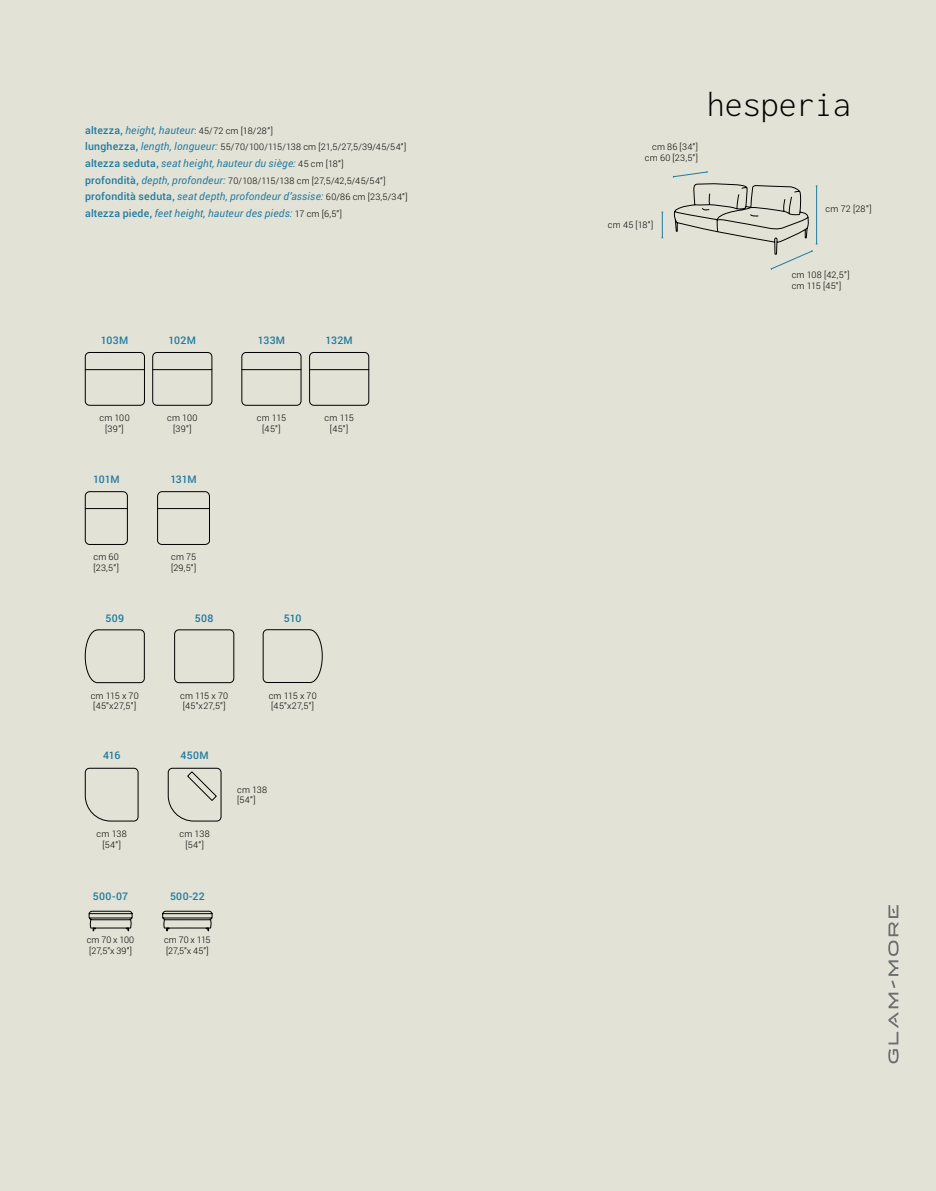
<style>
.page{position:relative;width:936px;height:1191px;background:#fff}
.page>*{position:absolute;margin:0;border:0;box-sizing:border-box;transform-origin:0 0}
.t1{font:300 36px "Inconsolata";color:#000}
.t2{font:italic 10.5px/16.5px "Franko";letter-spacing:.02em;color:#217ba0}
.t3{font:500 10.5px "Franko";letter-spacing:.025em;color:#217ba0}
.t4{font:300 9px/10.8px "Franko";letter-spacing:.025em;color:#000}
.t5{font:300 9px/10.8px "Franko";color:#000}
.s1{font-weight:500;font-size:10.5px;color:#217ba0}
.s2{font-weight:400;font-style:italic;font-size:10.5px;color:#217ba0}
.s3{font-weight:500;font-style:normal}
.s4{font-weight:300;font-style:normal;font-size:9px;color:#000}
</style>
<div class="page">
<div style="left:0;top:0;width:935px;height:1191px;background:#e3e2d6"></div>
<svg style="left:888px;top:905px;width:10px;height:158px"></svg>
<svg style="left:661px;top:212px;width:2px;height:27px"></svg>
<svg style="left:673px;top:171px;width:34px;height:6px"></svg>
<div style="left:85px;top:352px;width:60px;height:53px;border:1px solid #000;border-radius:4px"></div>
<hr style="left:85px;top:369px;width:59px;height:1px;background:#000">
<svg style="left:89px;top:911px;width:43px;height:20px"></svg>
<svg style="left:162px;top:911px;width:50px;height:20px"></svg>
<div style="left:85px;top:491px;width:42px;height:53px;border:1px solid #000;border-radius:4px"></div>
<hr style="left:85px;top:508px;width:42px;height:1px;background:#000">
<svg style="left:157px;top:491px;width:53px;height:54px"></svg>
<hr style="left:158px;top:508px;width:51px;height:1px;background:#000">
<svg style="left:673px;top:184px;width:144px;height:86px"></svg>
<div style="left:152px;top:352px;width:60px;height:53px;border:1px solid #000;border-radius:4px"></div>
<hr style="left:153px;top:369px;width:59px;height:1px;background:#000">
<div style="left:242px;top:352px;width:59px;height:53px;border:1px solid #000;border-radius:4px"></div>
<hr style="left:242px;top:369px;width:59px;height:1px;background:#000">
<div style="left:309px;top:352px;width:60px;height:53px;border:1px solid #000;border-radius:4px"></div>
<hr style="left:309px;top:369px;width:60px;height:1px;background:#000">
<div style="left:174px;top:629px;width:60px;height:54px;border:1px solid #000;border-radius:4px"></div>
<svg style="left:263px;top:629px;width:59px;height:54px"></svg>
<svg style="left:85px;top:768px;width:53px;height:53px"></svg>
<svg style="left:85px;top:629px;width:60px;height:54px"></svg>
<svg style="left:168px;top:768px;width:53px;height:53px"></svg>
<p class="t4" style="left:85px;top:122px;width:323px;line-height:16.5px"><span class="s1">altezza,</span> <span class="s2">height, hauteur</span>: 45/72 cm [18/28”]<br><span class="s1">lunghezza,</span> <span class="s2">length, longueur:</span> 55/70/100/115/138 cm [21,5/27,5/39/45/54”]</p>
<p class="t2" style="left:85px;top:155px;width:260px"><span class="s3">altezza seduta,</span> seat height, hauteur du siège: <span class="s4">45 cm [18”]</span></p>
<p class="t4" style="left:85px;top:175px;width:302px"><span class="s1">profondità,</span> <span class="s2">depth, profondeur:</span> 70/108/115/138 cm [27,5/42,5/45/54”]</p>
<p class="t2" style="left:85px;top:188px;width:324px"><span class="s3">profondità seduta,</span> seat depth, profondeur d’assise: <span class="s4">60/86 cm [23,5/34”] </span><span class="s3">altezza piede,</span> feet height, hauteur des pieds: <span class="s4">17 cm [6,5”]</span></p>
<p class="t3" style="left:101px;top:333px;width:29px">103M</p>
<p class="t3" style="left:169px;top:333px;width:29px">102M</p>
<p class="t3" style="left:258px;top:333px;width:29px">133M</p>
<p class="t3" style="left:325px;top:333px;width:29px">132M</p>
<p class="t4" style="left:99px;top:412px;width:32px;text-align:center">cm 100 [39”]</p>
<p class="t4" style="left:167px;top:412px;width:32px;text-align:center">cm 100 [39”]</p>
<p class="t4" style="left:257px;top:412px;width:31px;text-align:center">cm 115 [45”]</p>
<p class="t4" style="left:324px;top:412px;width:31px;text-align:center">cm 115 [45”]</p>
<p class="t3" style="left:93px;top:472px;width:28px">101M</p>
<p class="t3" style="left:170px;top:472px;width:28px">131M</p>
<p class="t4" style="left:93px;top:551px;width:27px">cm 60 [23,5”]</p>
<p class="t3" style="left:105px;top:611px;width:20px">509</p>
<p class="t4" style="left:171px;top:551px;width:27px">cm 75 [29,5”]</p>
<p class="t3" style="left:195px;top:611px;width:20px">508</p>
<p class="t3" style="left:284px;top:611px;width:19px">510</p>
<p class="t4" style="left:91px;top:689px;width:50px">cm 115 x 70 [45”x27,5”]</p>
<p class="t4" style="left:180px;top:689px;width:50px">cm 115 x 70 [45”x27,5”]</p>
<p class="t4" style="left:269px;top:689px;width:50px">cm 115 x 70 [45”x27,5”]</p>
<p class="t3" style="left:103px;top:748px;width:19px">416</p>
<p class="t3" style="left:180px;top:748px;width:30px">450M</p>
<p class="t4" style="left:237px;top:783px;width:32px">cm 138 [54”]</p>
<p class="t4" style="left:97px;top:828px;width:32px;text-align:center">cm 138 [54”]</p>
<p class="t4" style="left:179px;top:828px;width:32px;text-align:center">cm 138 [54”]</p>
<p class="t3" style="left:93px;top:888px;width:37px">500-07</p>
<p class="t5" style="left:87px;top:934px;width:49px">cm 70 x 100 [27,5”x 39”]</p>
<p class="t3" style="left:170px;top:888px;width:36px">500-22</p>
<p class="t5" style="left:164px;top:934px;width:48px">cm 70 x 115 [27,5”x 45”]</p>
<p class="t4" style="left:652px;top:141px;width:47px">cm 86 [34”]</p>
<p class="t4" style="left:645px;top:152px;width:55px">cm 60 [23,5”]</p>
<h1 class="t1" style="left:706px;top:80px;width:145px">hesperia</h1>
<p class="t4" style="left:608px;top:219px;width:47px">cm 45 [18”]</p>
<p class="t4" style="left:825px;top:203px;width:47px">cm 72 [28”]</p>
<p class="t4" style="left:791px;top:269px;width:59px">cm 108 [42,5”] cm 115 [45”]</p>
</div>
